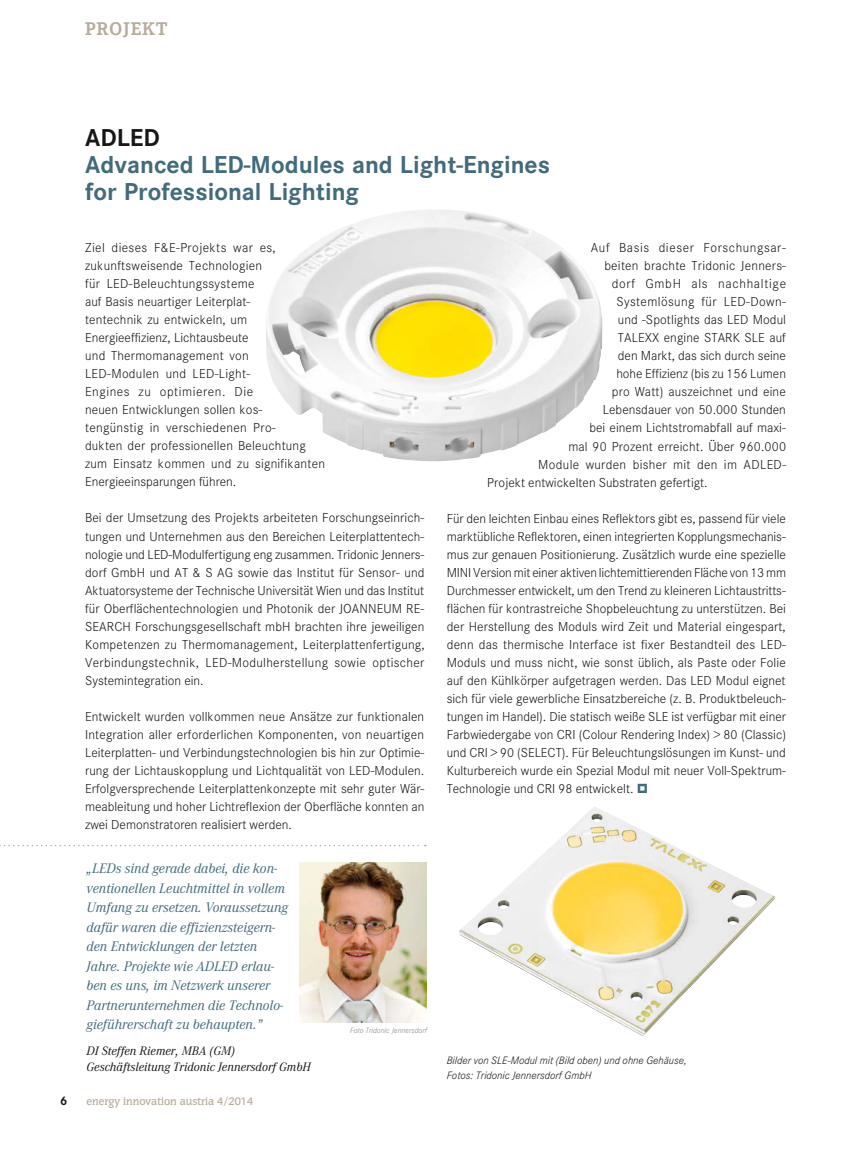
<style>
.page{position:relative;width:851px;height:1149px;background:#fff}
.page>*{position:absolute;margin:0;border:0;box-sizing:border-box;transform-origin:0 0}
.Headline_blau{font:700 24px/27px "Corporate SBQ";color:#436b7b}
.Headline_schwarz{font:700 24px "Corporate SBQ";color:#181716}
.Kapitel{font:700 18px "Corporate EBQ";letter-spacing:.05em;color:#b7ab9d}
.Zitat{font:italic 13.5px/19.5px "Corporate ABQ";color:#436b7b}
.Fliesstext{font:300 12.75px/18px "Corporate SBQ";letter-spacing:.015em;color:#181716;text-align:justify}
.Fliesstext-2{font:300 12.75px "Corporate SBQ";letter-spacing:.045em;color:#181716}
.Fliesstext-3{font:300 12.75px "Corporate SBQ";letter-spacing:.055em;color:#181716}
.Zitat_Name{font:italic 12px "Corporate ABQ";color:#181716}
.t1{font:700 12px "Corporate SBQ";color:#181716}
.Bild_Quelle{font:italic 300 10.5px "Corporate SBQ";color:#181716}
.t2{font:500 10.5px "Congress";color:#b7ab9d}
.Bild_Quelle-2{font:italic 300 7.5px "Corporate SBQ";color:#868786}
</style>
<div class="page">
<img style="left:459px;top:807px;width:316px;height:228px">
<img style="left:266px;top:210px;width:336px;height:251px">
<img style="left:299px;top:862px;width:128px;height:160px">
<svg style="left:0;top:845px;width:425px;height:1px"></svg>
<p class="Kapitel" style="left:85px;top:18px;width:84px">PROJEKT</p>
<p class="Headline_schwarz" style="left:85px;top:123px;width:76px">ADLED</p>
<p class="Headline_blau" style="left:85px;top:151px;width:466px">Advanced LED-Modules and Light-Engines for Professional Lighting</p>
<p class="Fliesstext" style="left:85px;top:239px;width:241px;text-align:left">Ziel dieses F&amp;E-Projekts war es, zukunftsweisende Technologien<br>für LED-Beleuchtungssysteme<br>auf Basis neuartiger Leiterplat-<br>tentechnik zu entwickeln, um<br>Energieeffizienz, Lichtausbeute<br>und Thermomanagement von<br>LED-Modulen und LED-Light-<br>Engines zu optimieren. Die<br>neuen Entwicklungen sollen kos-<br>tengünstig in verschiedenen Pro-<br>dukten der professionellen Beleuchtung zum Einsatz kommen und zu signifikanten<br>Energieeinsparungen führen.</p>
<p class="Fliesstext" style="left:85px;top:509px;width:341px">Bei der Umsetzung des Projekts arbeiteten Forschungseinrich&shy;tungen und Unternehmen aus den Bereichen Leiterplattentech&shy;nologie und LED-Modulfertigung eng zusammen. Tridonic Jenners&shy;dorf GmbH und AT &amp; S AG sowie das Institut für Sensor- und Aktuatorsysteme der Technische Universität Wien und das Institut für Oberflächentechnologien und Photonik der JOANNEUM RE-SEARCH Forschungsgesellschaft mbH brachten ihre jeweiligen Kompetenzen zu Thermomanagement, Leiterplattenfertigung, Verbindungstechnik, LED-Modulherstellung sowie optischer Systemintegration ein.</p>
<p class="Fliesstext" style="left:85px;top:707px;width:341px">Entwickelt wurden vollkommen neue Ansätze zur funktionalen Integration aller erforderlichen Komponenten, von neuartigen Leiterplatten- und Verbindungstechnologien bis hin zur Optimie&shy;rung der Lichtauskopplung und Lichtqualität von LED-Modulen.<br>Erfolgversprechende Leiterplattenkonzepte mit sehr guter Wär&shy;meableitung und hoher Lichtreflexion der Oberfläche konnten an zwei Demonstratoren realisiert werden.</p>
<p class="Fliesstext-2" style="left:590px;top:240px;width:196px">Auf Basis dieser Forschungsar-</p>
<p class="Fliesstext" style="left:604px;top:257px;width:183px">beiten brachte Tridonic Jenners-</p>
<p class="Fliesstext-3" style="left:611px;top:276px;width:176px">dorf GmbH als nachhaltige</p>
<p class="Fliesstext" style="left:616px;top:293px;width:171px">Systemlösung für LED-Down-</p>
<p class="Fliesstext" style="left:617px;top:311px;width:170px">und -Spotlights das LED Modul</p>
<p class="Fliesstext" style="left:617px;top:329px;width:169px">TALEXX engine STARK SLE auf</p>
<p class="Fliesstext" style="left:617px;top:347px;width:169px">den Markt, das sich durch seine</p>
<p class="Fliesstext" style="left:616px;top:365px;width:171px">hohe Effizienz (bis zu 156 Lumen</p>
<p class="Fliesstext" style="left:611px;top:383px;width:175px">pro Watt) auszeichnet und eine</p>
<p class="Fliesstext" style="left:602px;top:401px;width:184px">Lebensdauer von 50.000 Stunden</p>
<p class="Fliesstext" style="left:589px;top:419px;width:198px">bei einem Lichtstromabfall auf maxi-</p>
<p class="Fliesstext" style="left:568px;top:437px;width:219px">mal 90 Prozent erreicht. Über 960.000</p>
<p class="Fliesstext" style="left:538px;top:455px;width:249px">Module wurden bisher mit den im ADLED-</p>
<p class="Fliesstext" style="left:487px;top:473px;width:222px">Projekt entwickelten Substraten gefertigt.</p>
<p class="Fliesstext" style="left:446px;top:509px;width:341px">Für den leichten Einbau eines Reflektors gibt es, passend für viele marktübliche Reflektoren, einen integrierten Kopplungsmechanis&shy;mus zur genauen Positionierung. Zusätzlich wurde eine spezielle MINI Version mit einer aktiven lichtemittierenden Fläche von 13 mm Durchmesser entwickelt, um den Trend zu kleineren Lichtaustritts&shy;flächen für kontrastreiche Shopbeleuchtung zu unterstützen. Bei der Herstellung des Moduls wird Zeit und Material eingespart, denn das thermische Interface ist fixer Bestandteil des LED-Moduls und muss nicht, wie sonst üblich, als Paste oder Folie auf den Kühlkörper aufgetragen werden. Das LED Modul eignet sich für viele gewerbliche Einsatzbereiche (z. B. Produktbeleuch&shy;tungen im Handel). Die statisch weiße SLE ist verfügbar mit einer Farbwiedergabe von CRI (Colour Rendering Index) &gt; 80 (Classic) und CRI &gt; 90 (SELECT). Für Beleuchtungslösungen im Kunst- und Kulturbereich wurde ein Spezial Modul mit neuer Voll-Spektrum-Technologie und CRI 98 entwickelt.</p>
<p class="Zitat" style="left:87px;top:858px;width:203px">„LEDs sind gerade dabei, die kon&shy;ventionellen Leuchtmittel in vollem Umfang zu ersetzen. Voraussetzung dafür waren die effizienzsteigern&shy;den Entwicklungen der letzten Jahre. Projekte wie ADLED erlau&shy;ben es uns, im Netzwerk unserer Partnerunternehmen die Technolo&shy;gieführerschaft zu behaupten.”</p>
<p class="Zitat_Name" style="left:87px;top:1042px;width:150px">DI Steffen Riemer, MBA (GM)</p>
<p class="Zitat_Name" style="left:87px;top:1059px;width:226px">Geschäftsleitung Tridonic Jennersdorf GmbH</p>
<p class="t1" style="left:60px;top:1093px;width:9px">6</p>
<p class="t2" style="left:87px;top:1094px;width:168px">energy innovation austria 4/2014</p>
<p class="Bild_Quelle-2" style="left:350px;top:1025px;width:78px">Foto Tridonic Jennersdorf</p>
<p class="Bild_Quelle" style="left:446px;top:1053px;width:241px">Bilder von SLE-Modul mit (Bild oben) und ohne Gehäuse,</p>
<p class="Bild_Quelle" style="left:446px;top:1068px;width:146px">Fotos: Tridonic Jennersdorf GmbH</p>
</div>
